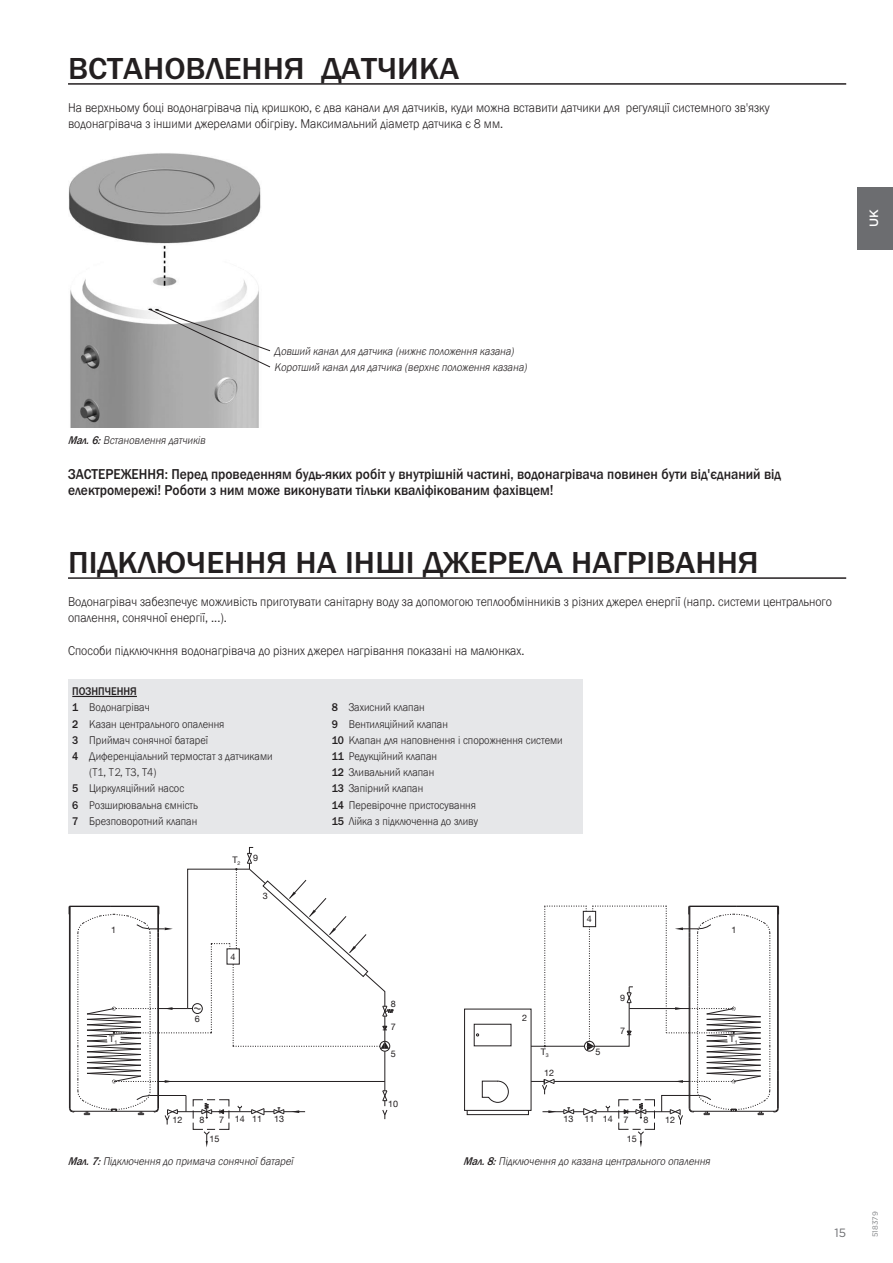
<style>
.page{position:relative;width:893px;height:1263px;background:#fff}
.page>*{position:absolute;margin:0;border:0;box-sizing:border-box;transform-origin:0 0}
.B1_-_Glavni_naslov{font:500 31.5px "Franklin Gothic URW";color:#231f20;scale:1.05 1}
.D1_-_Opozorila{font:500 14.85px/16.2px "Franklin Gothic URW";color:#231f20;scale:.91 1}
.C1_-_Tekoci_tekst{font:300 13.2px/16.2px "Franklin Gothic URW";color:#231f20;scale:.91 1}
.t1{font:12px "Gotham";color:#6c6d70}
.t2{font:500 12px "Gotham";color:#fff}
.C3_-_Tekst_legenda{font:300 11.55px/16.2px "Franklin Gothic URW";color:#231f20;scale:.91 1}
.D2_-_Slike{font:italic 300 11.55px "Franklin Gothic URW";color:#231f20;scale:.91 1}
.D4_-_Ostali_droben_t{font:italic 300 11.55px "Franklin Gothic URW";color:#231f20;scale:.91 1}
.B4_-_Naslov_legenda{font:500 11.55px "Franklin Gothic URW";color:#231f20;scale:.91 1}
.t3{font:9px "Helvetica Neue LT Com";color:#231f20}
.t4{font:7.5px "Gotham";color:#808285}
.s1{font-family:"Franklin Gothic URW Med Ita";font-weight:400}
.s2{font-weight:500}
</style>
<div class="page">
<img style="left:68px;top:153px;width:193px;height:275px">
<svg style="left:149px;top:309px;width:122px;height:58px"></svg>
<hr style="left:68px;top:83px;width:778px;height:2px;background:#231f20">
<hr style="left:68px;top:577px;width:778px;height:2px;background:#231f20">
<div style="left:68px;top:679px;width:515px;height:154px;background:#e6e7e9"></div>
<hr style="left:72px;top:696px;width:65px;height:1px;background:#231f20">
<svg style="left:69px;top:847px;width:324px;height:300px"></svg>
<div style="left:474px;top:1024px;width:37px;height:22px;border:1px solid #231f20"></div>
<div style="left:464px;top:1009px;width:67px;height:101px;border:1px solid #231f20"></div>
<div style="left:467px;top:1110px;width:62px;height:5px;border:1px solid #231f20"></div>
<svg style="left:531px;top:906px;width:248px;height:241px"></svg>
<div style="left:584px;top:1041px;width:10px;height:10px;border:1px solid #231f20;border-radius:50%"></div>
<svg style="left:482px;top:1081px;width:27px;height:22px"></svg>
<div style="left:857px;top:187px;width:36px;height:63px;background:#6c6d70"></div>
<p class="B1_-_Glavni_naslov" style="left:68px;top:49px;width:374px">ВСТАНОВЛЕННЯ ДАТЧИКА</p>
<p class="C1_-_Tekoci_tekst" style="left:68px;top:100px;width:772px">На верхньому боці водонагрівача під кришкою, є два канали для датчиків, куди можна вставити датчики для регуляції системного зв'язку водонагрівача з іншими джерелами обігріву. Максимальний діаметр датчика є 8 мм.</p>
<p class="t2" style="left:866px;top:227px;width:19px;rotate:-90deg">UK</p>
<p class="D2_-_Slike" style="left:68px;top:433px;width:155px"><span class="s1">Мал.6:</span>Встановлення датчиків</p>
<p class="D4_-_Ostali_droben_t" style="left:274px;top:344px;width:268px">Довший каналдля датчика (нижнє положення казана)</p>
<p class="D4_-_Ostali_droben_t" style="left:274px;top:360px;width:282px">Коротший каналдля датчика (верхнє положення казана)</p>
<p class="D1_-_Opozorila" style="left:68px;top:466px;width:785px">ЗАСТЕРЕЖЕННЯ: Перед проведенням будь-яких робіт у внутрішній частині, водонагрівача повинен бути від'єднаний від електромережі! Роботи з ним може виконувати тільки кваліфікованим фахівцем!</p>
<p class="B1_-_Glavni_naslov" style="left:68px;top:543px;width:659px">ПІДКЛЮЧЕННЯ НА ІНШІ ДЖЕРЕЛА НАГРІВАННЯ</p>
<p class="C1_-_Tekoci_tekst" style="left:68px;top:594px;width:841px">Водонагрівач забезпечує можливість приготувати санітарну воду за допомогою теплообмінників з різних джерел енергії (напр. системи центрального опалення, сонячної енергії, ...).</p>
<p class="C1_-_Tekoci_tekst" style="left:68px;top:642px;width:503px">Способи підключкння водонагрівача до різних джерел нагрівання показані на малюнках.</p>
<p class="B4_-_Naslov_legenda" style="left:72px;top:684px;width:73px">ПОЗНПЧЕННЯ</p>
<p class="C3_-_Tekst_legenda" style="left:72px;top:700px;width:87px"><span class="s2">1</span> Водонагрівач</p>
<p class="C3_-_Tekst_legenda" style="left:72px;top:716px;width:169px"><span class="s2">2</span> Казан центрального опалення</p>
<p class="C3_-_Tekst_legenda" style="left:72px;top:732px;width:151px"><span class="s2">3</span> Приймач сонячної батареї</p>
<p class="C3_-_Tekst_legenda" style="left:89px;top:748px;width:203px;text-indent:-17px"><span class="s2">4</span> Диференціальний термостат з датчиками (T1, T2, T3, T4)</p>
<p class="C3_-_Tekst_legenda" style="left:72px;top:781px;width:125px"><span class="s2">5</span> Циркуляційний насос</p>
<p class="C3_-_Tekst_legenda" style="left:72px;top:797px;width:140px"><span class="s2">6</span> Розширювальна ємність</p>
<p class="C3_-_Tekst_legenda" style="left:72px;top:813px;width:139px"><span class="s2">7</span> Брезповоротний клапан</p>
<p class="t3" style="left:111px;top:924px;width:7px">1</p>
<p class="t3" style="left:109px;top:1034px;width:10px">T<sub>1</sub></p>
<p class="t3" style="left:195px;top:1013px;width:7px">6</p>
<p class="t3" style="left:232px;top:854px;width:10px">T<sub>2</sub></p>
<p class="t3" style="left:253px;top:853px;width:7px">9</p>
<p class="t3" style="left:263px;top:890px;width:7px">3</p>
<p class="t3" style="left:231px;top:951px;width:7px">4</p>
<p class="t3" style="left:172px;top:1114px;width:12px">12</p>
<p class="t3" style="left:199px;top:1114px;width:7px">8</p>
<p class="t3" style="left:219px;top:1114px;width:44px">7 14 11</p>
<p class="t3" style="left:274px;top:1114px;width:12px">13</p>
<p class="t3" style="left:210px;top:1134px;width:12px">15</p>
<p class="C3_-_Tekst_legenda" style="left:332px;top:700px;width:104px"><span class="s2">8</span> Захисний клапан</p>
<p class="C3_-_Tekst_legenda" style="left:332px;top:716px;width:129px"><span class="s2">9</span> Вентиляційний клапан</p>
<p class="C3_-_Tekst_legenda" style="left:332px;top:732px;width:255px"><span class="s2">10</span> Клапан для наповнення і спорожнення системи</p>
<p class="C3_-_Tekst_legenda" style="left:332px;top:748px;width:117px"><span class="s2">11</span> Редукційний клапан</p>
<p class="C3_-_Tekst_legenda" style="left:332px;top:764px;width:114px"><span class="s2">12</span> Зливальний клапан</p>
<p class="C3_-_Tekst_legenda" style="left:332px;top:781px;width:102px"><span class="s2">13</span> Запірний клапан</p>
<p class="C3_-_Tekst_legenda" style="left:332px;top:797px;width:160px"><span class="s2">14</span> Перевірочне пристосування</p>
<p class="C3_-_Tekst_legenda" style="left:332px;top:813px;width:162px"><span class="s2">15</span> Лійка з підключенна до зливу</p>
<p class="t3" style="left:587px;top:913px;width:7px">4</p>
<p class="t3" style="left:391px;top:998px;width:7px">8</p>
<p class="t3" style="left:620px;top:992px;width:7px">9</p>
<p class="t3" style="left:522px;top:1012px;width:7px">2</p>
<p class="t3" style="left:391px;top:1021px;width:7px">7</p>
<p class="t3" style="left:620px;top:1025px;width:7px">7</p>
<p class="t3" style="left:391px;top:1048px;width:7px">5</p>
<p class="t3" style="left:541px;top:1046px;width:10px">T<sub>3</sub></p>
<p class="t3" style="left:596px;top:1046px;width:7px">5</p>
<p class="t3" style="left:544px;top:1067px;width:12px">12</p>
<p class="t3" style="left:388px;top:1099px;width:12px">10</p>
<p class="t3" style="left:564px;top:1114px;width:51px">13 11 14</p>
<p class="t3" style="left:623px;top:1114px;width:7px">7</p>
<p class="t3" style="left:643px;top:1114px;width:7px">8</p>
<p class="t3" style="left:665px;top:1114px;width:12px">12</p>
<p class="t3" style="left:627px;top:1134px;width:12px">15</p>
<p class="D2_-_Slike" style="left:68px;top:1154px;width:252px"><span class="s1">Мал.7:</span>Підключення до примача сонячноїбатареї</p>
<p class="D2_-_Slike" style="left:463px;top:1154px;width:275px"><span class="s1">Мал.8:</span>Підключення до казана центрального опалення</p>
<p class="t3" style="left:732px;top:924px;width:7px">1</p>
<p class="t3" style="left:730px;top:1034px;width:10px">T<sub>1</sub></p>
<p class="t1" style="left:835px;top:1225px;width:13px">15</p>
<p class="t4" style="left:870px;top:1237px;width:27px;rotate:-90deg">518379</p>
</div>
